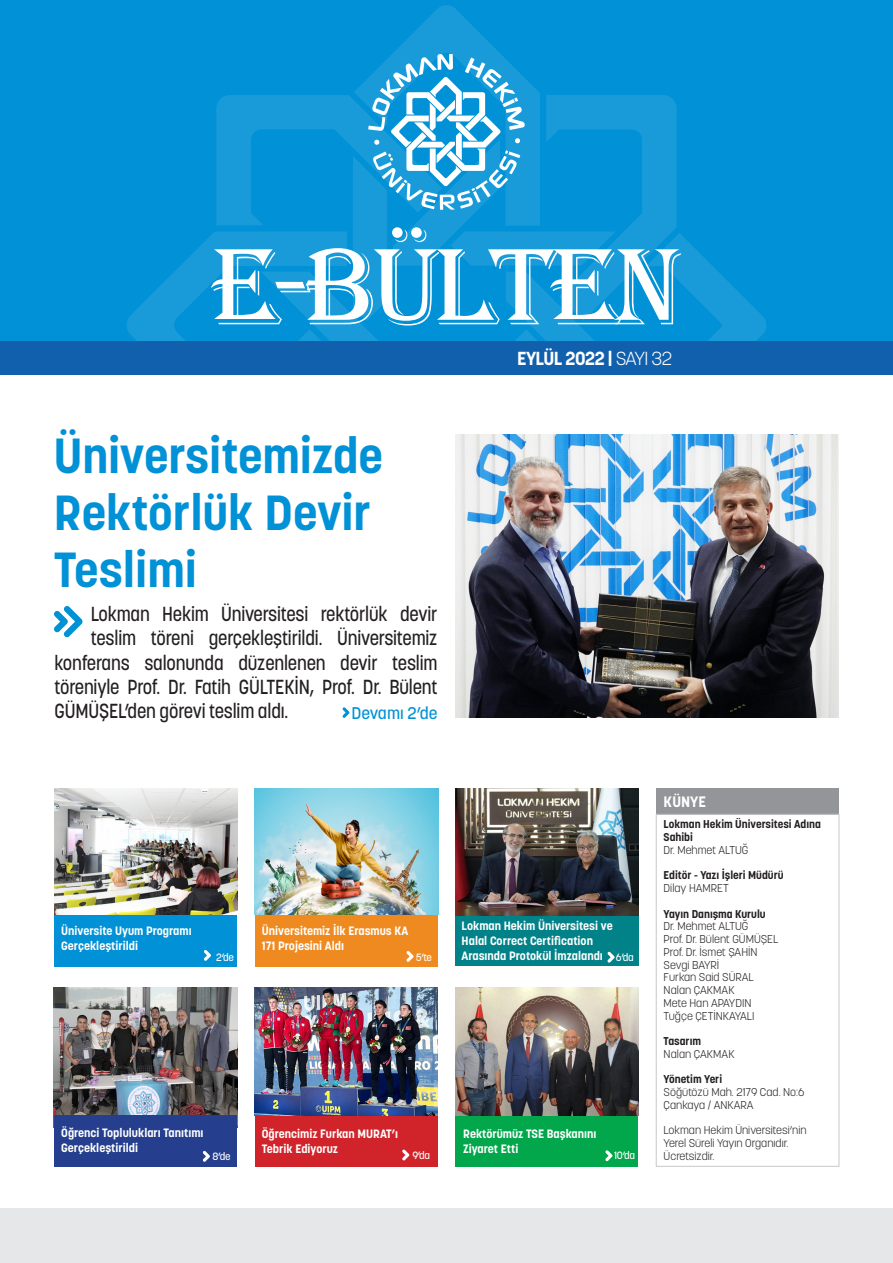
<style>
.page{position:relative;width:893px;height:1263px;background:#fff}
.page>*{position:absolute;margin:0;border:0;box-sizing:border-box;transform-origin:0 0}
.t1{font:112.5px "Algerian";letter-spacing:-.05em;color:#fff}
.t2{font:700 48.9px/57px "Korolev";color:#0091d6}
.t3{font:500 20.1px "Korolev";letter-spacing:-.01em;color:#231f20;scale:.89 1}
.t4{font:700 18.75px "Korolev";letter-spacing:-.03em;color:#fff}
.t5{font:500 16.8px "Korolev";color:#0091d6}
.t6{font:700 15px "Korolev";color:#fff}
.t7{font:700 12px/15px "Korolev";color:#fff}
.t8{font:300 11.25px/12.8px "Korolev";color:#231f20}
.t9{font:700 11.25px/12.8px "Korolev";color:#231f20}
.t10{font:500 10.5px "Korolev";letter-spacing:-.03em;color:#fff}
.s1{font-weight:300}
</style>
<div class="page">
<div style="left:0;top:1208px;width:893px;height:55px;background:#e6e7e9"></div>
<img style="left:54px;top:987px;width:183px;height:128px">
<div style="left:0;top:0;width:893px;height:341px;background:#0091d6"></div>
<div style="left:255px;top:915px;width:182px;height:51px;background:#ef8a20"></div>
<div style="left:255px;top:1115px;width:182px;height:51px;background:#d1232a"></div>
<div style="left:54px;top:915px;width:183px;height:51px;background:#0091d6"></div>
<div style="left:455px;top:1115px;width:183px;height:51px;background:#03a74b"></div>
<div style="left:656px;top:788px;width:183px;height:26px;background:#939598"></div>
<div style="left:0;top:341px;width:893px;height:34px;background:#1160ae"></div>
<svg style="left:406px;top:951px;width:7px;height:11px"></svg>
<svg style="left:204px;top:950px;width:7px;height:11px"></svg>
<svg style="left:605px;top:1150px;width:7px;height:11px"></svg>
<div style="left:656px;top:814px;width:183px;height:353px;border:1px solid #c7c8ca"></div>
<div style="left:54px;top:1115px;width:183px;height:51px;background:#253f8e"></div>
<svg style="left:203px;top:1151px;width:7px;height:11px"></svg>
<div style="left:455px;top:915px;width:183px;height:51px;background:#018288"></div>
<svg style="left:54px;top:606px;width:28px;height:31px"></svg>
<img style="left:455px;top:789px;width:183px;height:126px">
<img style="left:54px;top:789px;width:183px;height:126px">
<img style="left:455px;top:987px;width:183px;height:128px">
<img style="left:255px;top:789px;width:183px;height:126px">
<svg style="left:607px;top:951px;width:8px;height:11px"></svg>
<svg style="left:402px;top:1149px;width:7px;height:11px"></svg>
<svg style="left:127px;top:5px;width:639px;height:336px"></svg>
<img style="left:455px;top:435px;width:384px;height:282px">
<svg style="left:342px;top:707px;width:7px;height:11px"></svg>
<img style="left:255px;top:988px;width:182px;height:127px">
<p class="t1" style="left:211px;top:224px;width:473px">E-BÜLTEN</p>
<p class="t2" style="left:54px;top:427px;width:331px">Üniversitemizde<br>Rektörlük Devir<br>Teslimi</p>
<p class="t3" style="left:91px;top:601px;width:391px">Lokman Hekim Üniversitesi rektörlük devir</p>
<p class="t3" style="left:91px;top:626px;width:391px">teslim töreni gerçekleştirildi. Üniversitemiz</p>
<p class="t3" style="left:55px;top:650px;width:432px">konferans salonunda düzenlenen devir teslim</p>
<p class="t3" style="left:55px;top:674px;width:432px">töreniyle Prof. Dr. Fatih GÜLTEKİN, Prof. Dr. Bülent</p>
<p class="t3" style="left:55px;top:698px;width:264px">GÜMÜŞEL’den görevi teslim aldı.</p>
<p class="t5" style="left:351px;top:702px;width:88px">Devamı 2’de</p>
<p class="t4" style="left:517px;top:347px;width:157px">EYLÜL 2022 | <span class="s1">SAYI 32</span></p>
<p class="t7" style="left:61px;top:924px;width:132px">Üniversite Uyum Programı</p>
<p class="t7" style="left:61px;top:939px;width:78px">Gerçekleştirildi</p>
<p class="t7" style="left:262px;top:924px;width:148px">Üniversitemiz İlk Erasmus KA<br>171 Projesini Aldı</p>
<p class="t10" style="left:216px;top:950px;width:19px">2’de</p>
<p class="t10" style="left:416px;top:951px;width:18px">5’te</p>
<p class="t7" style="left:61px;top:1126px;width:144px">Öğrenci Toplulukları Tanıtımı</p>
<p class="t7" style="left:61px;top:1141px;width:78px">Gerçekleştirildi</p>
<p class="t10" style="left:213px;top:1150px;width:19px">8’de</p>
<p class="t7" style="left:262px;top:1126px;width:138px">Öğrencimiz Furkan MURAT’ı</p>
<p class="t7" style="left:262px;top:1141px;width:78px">Tebrik Ediyoruz</p>
<p class="t10" style="left:412px;top:1149px;width:19px">9’da</p>
<p class="t7" style="left:462px;top:918px;width:153px">Lokman Hekim Üniversitesi ve</p>
<p class="t7" style="left:462px;top:933px;width:143px">Halal Correct Certification<br>Arasında Protokül İmzalandı</p>
<p class="t10" style="left:616px;top:951px;width:19px">6’da</p>
<p class="t7" style="left:463px;top:1126px;width:135px">Rektörümüz TSE Başkanını</p>
<p class="t7" style="left:463px;top:1141px;width:57px">Ziyaret Etti</p>
<p class="t10" style="left:614px;top:1149px;width:22px">10’da</p>
<p class="t6" style="left:664px;top:792px;width:44px">KÜNYE</p>
<p class="t9" style="left:664px;top:818px;width:159px">Lokman Hekim Üniversitesi Adına<br>Sahibi</p>
<p class="t8" style="left:664px;top:843px;width:86px">Dr. Mehmet ALTUĞ</p>
<p class="t9" style="left:664px;top:869px;width:121px">Editör - Yazı İşleri Müdürü</p>
<p class="t8" style="left:664px;top:882px;width:67px">Dilay HAMRET</p>
<p class="t9" style="left:664px;top:907px;width:104px">Yayın Danışma Kurulu</p>
<p class="t8" style="left:664px;top:920px;width:86px">Dr. Mehmet ALTUĞ</p>
<p class="t8" style="left:664px;top:933px;width:116px">Prof. Dr. Bülent GÜMÜŞEL</p>
<p class="t8" style="left:664px;top:945px;width:95px">Prof. Dr. İsmet ŞAHİN</p>
<p class="t8" style="left:664px;top:958px;width:57px">Sevgi BAYRİ</p>
<p class="t8" style="left:664px;top:971px;width:92px">Furkan Said SÜRAL</p>
<p class="t8" style="left:664px;top:984px;width:72px">Nalan ÇAKMAK</p>
<p class="t8" style="left:664px;top:996px;width:89px">Mete Han APAYDIN</p>
<p class="t8" style="left:664px;top:1009px;width:92px">Tuğçe ÇETİNKAYALI</p>
<p class="t9" style="left:664px;top:1035px;width:39px">Tasarım</p>
<p class="t8" style="left:664px;top:1047px;width:72px">Nalan ÇAKMAK</p>
<p class="t9" style="left:664px;top:1073px;width:60px">Yönetim Yeri</p>
<p class="t8" style="left:664px;top:1086px;width:142px">Söğütözü Mah. 2179 Cad. No:6<br>Çankaya / ANKARA</p>
<p class="t8" style="left:664px;top:1124px;width:145px">Lokman Hekim Üniversitesi’nin</p>
<p class="t8" style="left:664px;top:1137px;width:126px">Yerel Süreli Yayın Organıdır.</p>
<p class="t8" style="left:664px;top:1149px;width:52px">Ücretsizdir.</p>
</div>
